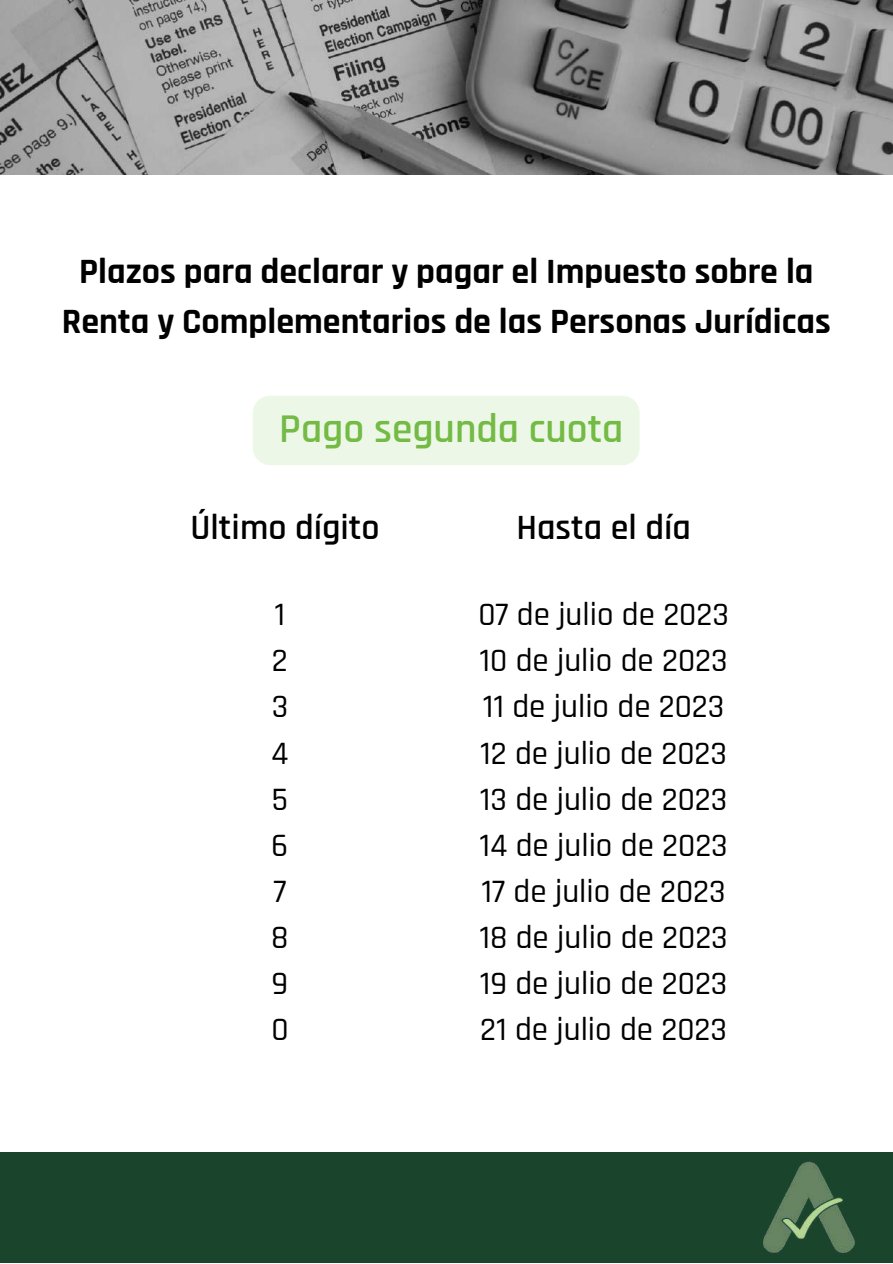
<style>
.page{position:relative;width:893px;height:1264px;background:#fff}
.page>*{position:absolute;margin:0;border:0;box-sizing:border-box;transform-origin:0 0}
.t1{font:600 41.25px "Rajdhani";color:#73bb45}
.t2{font:700 36px/49.5px "Rajdhani";color:#000;text-align:center}
.t3{font:600 36px "Rajdhani";color:#000}
.t4{font:500 33px/46px "Rajdhani";color:#000;text-align:justify}
</style>
<div class="page">
<div style="left:0;top:1152px;width:892px;height:110px;background:#1b442c"></div>
<img style="left:0;top:0;width:892px;height:174px">
<img style="left:763px;top:1161px;width:92px;height:92px">
<div style="left:253px;top:396px;width:386px;height:69px;background:#edf7e7;border-radius:17px"></div>
<p class="t2" style="left:62px;top:248px;width:770px">Plazos para declarar y pagar el Impuesto sobre la<br>Renta y Complementarios de las Personas Jurídicas</p>
<p class="t1" style="left:279px;top:404px;width:345px">Pago segunda cuota</p>
<p class="t3" style="left:190px;top:506px;width:191px">Último dígito</p>
<p class="t3" style="left:516px;top:506px;width:176px">Hasta el día</p>
<p class="t4" style="left:271px;top:592px;width:19px">1<br>2<br>3<br>4<br>5<br>6<br>7<br>8<br>9<br>0</p>
<p class="t4" style="left:478px;top:592px;width:252px;text-align:left">07 de julio de 2023<br>10 de julio de 2023<br>11 de julio de 2023<br>12 de julio de 2023<br>13 de julio de 2023<br>14 de julio de 2023<br>17 de julio de 2023<br>18 de julio de 2023<br>19 de julio de 2023<br>21 de julio de 2023</p>
</div>
